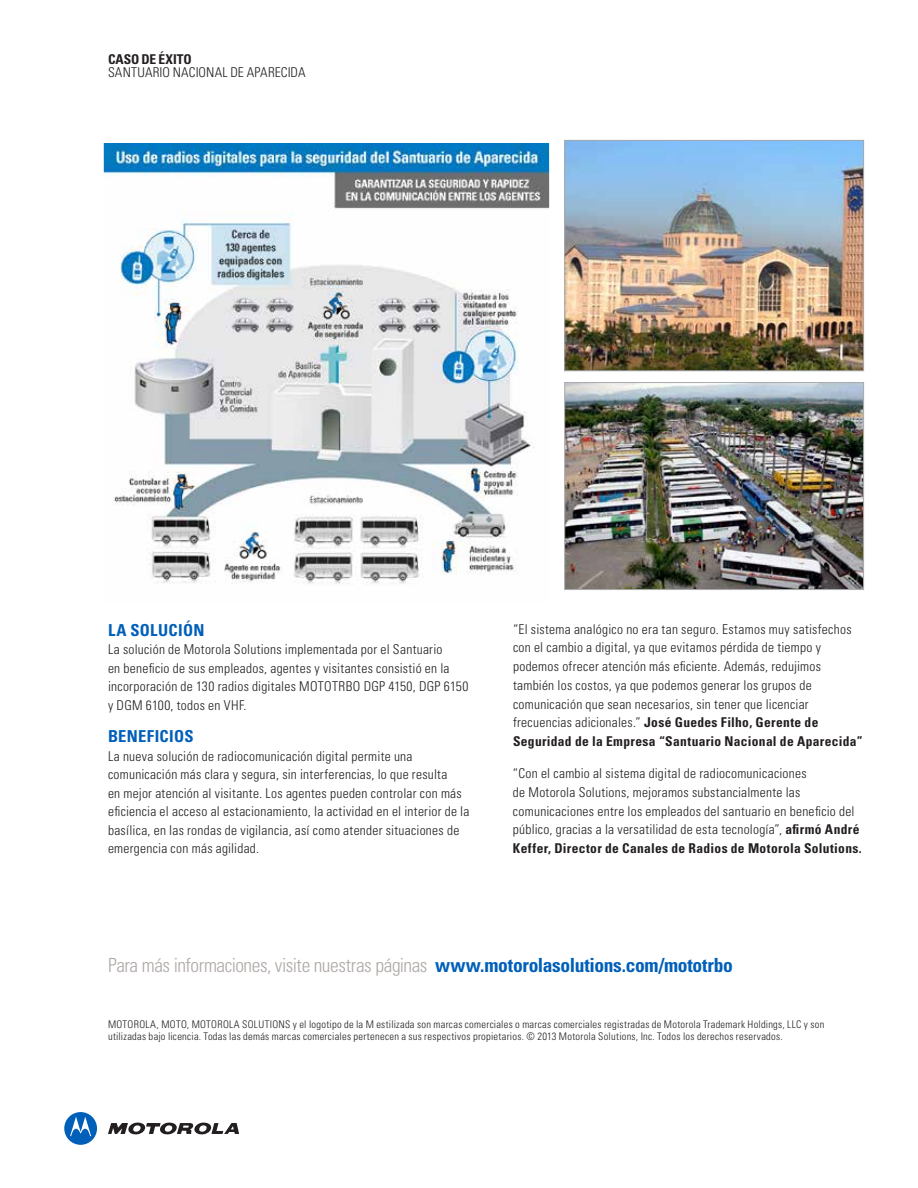
<style>
.page{position:relative;width:918px;height:1188px;background:#fff}
.page>*{position:absolute;margin:0;border:0;box-sizing:border-box;transform-origin:0 0}
.t1{font:300 condensed 19.5px "Univers LT Std";letter-spacing:-.025em;color:#afa9a6}
.t2{font:700 condensed 16.5px "Univers LT Std";letter-spacing:.02em;color:#005fb9}
.t3{font:300 condensed 13.5px/18.8px "Univers LT Std";letter-spacing:.02em;color:#231f20}
.t4{font:300 condensed 13.5px "Univers LT Std";color:#231f20}
.t5{font:700 condensed 13.5px "Univers LT Std";color:#231f20}
.t6{font:300 condensed 10.5px/12px "Univers LT Std";letter-spacing:.025em;color:#231f20}
.s1{font-weight:700}
.s2{font-weight:700;color:#005fb9}
</style>
<div class="page">
<svg style="left:108px;top:1123px;width:131px;height:12px"></svg>
<div style="left:64px;top:1112px;width:33px;height:33px;background:#005fb9;border-radius:50%"></div>
<svg style="left:70px;top:1117px;width:21px;height:19px"></svg>
<img style="left:566px;top:142px;width:296px;height:227px">
<div style="left:564px;top:140px;width:300px;height:231px;border:1px solid #a7a9ac"></div>
<img style="left:104px;top:143px;width:446px;height:441px">
<img style="left:566px;top:384px;width:296px;height:204px">
<div style="left:564px;top:382px;width:300px;height:208px;border:1px solid #a7a9ac"></div>
<p class="t5" style="left:108px;top:51px;width:85px">Caso de éxito</p>
<p class="t3" style="left:108px;top:63px;width:95px">SANTUARIO Naciona</p>
<p class="t4" style="left:223px;top:64px;width:84px">l de Aparecida</p>
<p class="t2" style="left:108px;top:620px;width:98px">La solución</p>
<p class="t3" style="left:108px;top:640px;width:362px">La solución de Motorola Solutions implementada por el Santuario<br>en beneficio de sus empleados, agentes y visitantes consistió en la incorporación de 130 radios digitales MOTOTRBO DGP 4150, DGP 6150 y DGM 6100, todos en VHF.</p>
<p class="t2" style="left:108px;top:726px;width:85px">Beneficios</p>
<p class="t3" style="left:108px;top:746px;width:363px">La nueva solución de radiocomunicación digital permite una comunicación más clara y segura, sin interferencias, lo que resulta<br>en mejor atención al visitante. Los agentes pueden controlar con más eficiencia el acceso al estacionamiento, la actividad en el interior de la basílica, en las rondas de vigilancia, así como atender situaciones de emergencia con más agilidad.</p>
<p class="t3" style="left:513px;top:620px;width:351px">“El sistema analógico no era tan seguro. Estamos muy satisfechos con el cambio a digital, ya que evitamos pérdida de tiempo y podemos ofrecer atención más eficiente. Además, redujimos también los costos, ya que podemos generar los grupos de comunicación que sean necesarios, sin tener que licenciar frecuencias adicionales.” <span class="s1">José Guedes Filho, Gerente de Seguridad de la Empresa “Santuario Nacional de Aparecida”</span></p>
<p class="t3" style="left:513px;top:764px;width:350px">“Con el cambio al sistema digital de radiocomunicaciones<br>de Motorola Solutions, mejoramos substancialmente las comunicaciones entre los empleados del santuario en beneficio del público, gracias a la versatilidad de esta tecnología”, <span class="s1">afirmó André Keffer, Director de Canales de Radios de Motorola Solutions.</span></p>
<h1 class="t1" style="left:108px;top:953px;width:626px">Para más informaciones, visite nuestras páginas <span class="s2">www.motorolasolutions.com/mototrbo</span></h1>
<p class="t6" style="left:108px;top:1018px;width:718px">MOTOROLA, MOTO, MOTOROLA SOLUTIONS y el logotipo de la M estilizada son marcas comerciales o marcas comerciales registradas de Motorola Trademark Holdings, LLC y son utilizadas bajo licencia. Todas las demás marcas comerciales pertenecen a sus respectivos propietarios. © 2013 Motorola Solutions, Inc. Todos los derechos reservados.</p>
</div>
